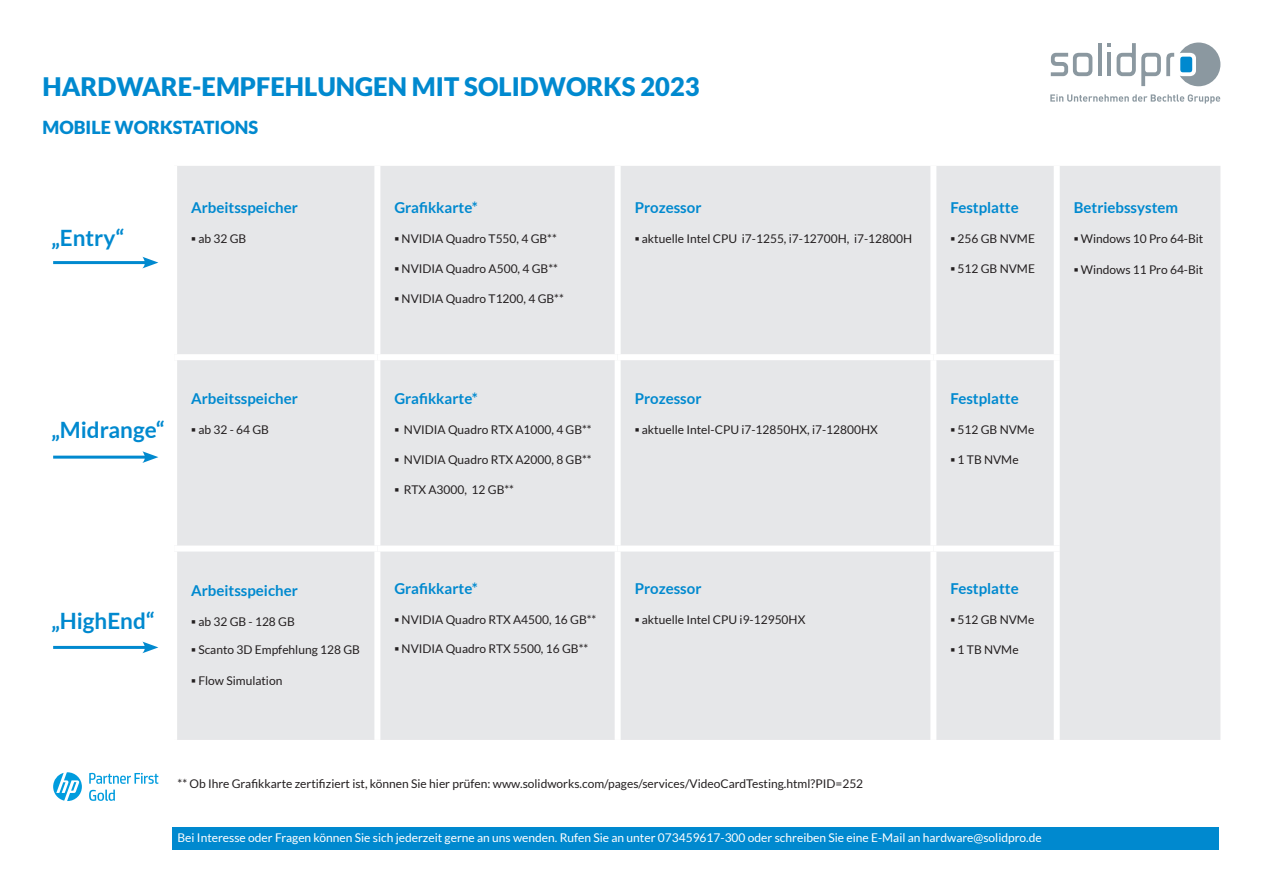
<style>
.page{position:relative;width:1263px;height:893px;background:#fff}
.page>*{position:absolute;margin:0;border:0;box-sizing:border-box;transform-origin:0 0}
.t1{font:900 25.5px "Lato";color:#0089cf}
.t2{font:700 22.5px "Lato";color:#0089cf}
.t3{font:900 18px "Lato";color:#0089cf}
.t4{font:700 15px "Lato";color:#0089cf}
.t5{font:12px "Lato";color:#231f20}
.t6{font:12px "Lato";color:#fff}
.s1{font-weight:500}
</style>
<div class="page">
<svg style="left:1051px;top:53px;width:41px;height:23px"></svg>
<hr style="left:1098px;top:43px;width:4px;height:33px;background:#8b98a0">
<svg style="left:1180px;top:43px;width:40px;height:43px"></svg>
<div style="left:1180px;top:57px;width:12px;height:15px;background:#0089cf;border-radius:3px"></div>
<svg style="left:1107px;top:43px;width:67px;height:43px"></svg>
<svg style="left:1050px;top:94px;width:170px;height:10px"></svg>
<div style="left:177px;top:166px;width:1043px;height:574px;background:#e6e7e9"></div>
<div style="left:374px;top:166px;width:6px;height:188px;background:#fff"></div>
<div style="left:615px;top:166px;width:6px;height:188px;background:#fff"></div>
<div style="left:930px;top:166px;width:6px;height:188px;background:#fff"></div>
<div style="left:1054px;top:166px;width:6px;height:188px;background:#fff"></div>
<div style="left:174px;top:354px;width:203px;height:6px;background:#fff"></div>
<div style="left:377px;top:354px;width:241px;height:6px;background:#fff"></div>
<div style="left:374px;top:360px;width:6px;height:186px;background:#fff"></div>
<div style="left:618px;top:354px;width:315px;height:6px;background:#fff"></div>
<div style="left:615px;top:360px;width:6px;height:186px;background:#fff"></div>
<div style="left:933px;top:354px;width:127px;height:6px;background:#fff"></div>
<div style="left:930px;top:360px;width:6px;height:186px;background:#fff"></div>
<div style="left:1054px;top:360px;width:6px;height:186px;background:#fff"></div>
<div style="left:174px;top:546px;width:203px;height:6px;background:#fff"></div>
<div style="left:374px;top:552px;width:6px;height:188px;background:#fff"></div>
<div style="left:615px;top:552px;width:6px;height:188px;background:#fff"></div>
<div style="left:930px;top:552px;width:6px;height:188px;background:#fff"></div>
<div style="left:1054px;top:552px;width:6px;height:188px;background:#fff"></div>
<div style="left:377px;top:546px;width:241px;height:6px;background:#fff"></div>
<div style="left:618px;top:546px;width:315px;height:6px;background:#fff"></div>
<div style="left:933px;top:546px;width:127px;height:6px;background:#fff"></div>
<hr style="left:53px;top:261px;width:95px;height:3px;background:#0089cf">
<svg style="left:142px;top:257px;width:16px;height:11px"></svg>
<hr style="left:53px;top:456px;width:95px;height:3px;background:#0089cf">
<svg style="left:142px;top:451px;width:16px;height:12px"></svg>
<hr style="left:53px;top:646px;width:95px;height:3px;background:#0089cf">
<svg style="left:142px;top:642px;width:16px;height:11px"></svg>
<div style="left:172px;top:827px;width:1046px;height:22px;background:#0089cf"></div>
<svg style="left:53px;top:772px;width:29px;height:29px"></svg>
<svg style="left:89px;top:773px;width:69px;height:11px"></svg>
<svg style="left:89px;top:790px;width:26px;height:11px"></svg>
<h1 class="t1" style="left:43px;top:72px;width:658px">HARDWARE-EMPFEHLUNGEN MIT SOLIDWORKS 2023</h1>
<h3 class="t3" style="left:43px;top:117px;width:217px">MOBILE WORKSTATIONS</h3>
<h2 class="t2" style="left:51px;top:225px;width:75px">„Entry“</h2>
<p class="t4" style="left:191px;top:199px;width:108px">Arbeitsspeicher</p>
<p class="t5" style="left:191px;top:232px;width:57px"><span class="s1">▪</span> ab 32 GB</p>
<h2 class="t2" style="left:51px;top:417px;width:115px">„Midrange“</h2>
<p class="t4" style="left:191px;top:390px;width:108px">Arbeitsspeicher</p>
<p class="t5" style="left:191px;top:423px;width:79px"><span class="s1">▪</span> ab 32 - 64 GB</p>
<h2 class="t2" style="left:51px;top:608px;width:105px">„HighEnd“</h2>
<p class="t4" style="left:191px;top:582px;width:108px">Arbeitsspeicher</p>
<p class="t5" style="left:191px;top:615px;width:105px"><span class="s1">▪</span> ab 32 GB - 128 GB</p>
<p class="t5" style="left:191px;top:643px;width:170px"><span class="s1">▪</span> Scanto 3D Empfehlung 128 GB</p>
<p class="t5" style="left:191px;top:674px;width:93px"><span class="s1">▪</span> Flow Simulation</p>
<p class="t4" style="left:394px;top:199px;width:85px">Grafikkarte*</p>
<p class="t5" style="left:394px;top:232px;width:164px"><span class="s1">▪</span> NVIDIA Quadro T550, 4 GB**</p>
<p class="t5" style="left:394px;top:262px;width:165px"><span class="s1">▪</span> NVIDIA Quadro A500, 4 GB**</p>
<p class="t5" style="left:394px;top:292px;width:171px"><span class="s1">▪</span> NVIDIA Quadro T1200, 4 GB**</p>
<p class="t4" style="left:394px;top:390px;width:85px">Grafikkarte*</p>
<p class="t5" style="left:394px;top:423px;width:199px"><span class="s1">▪</span> NVIDIA Quadro RTX A1000, 4 GB**</p>
<p class="t5" style="left:394px;top:453px;width:199px"><span class="s1">▪</span> NVIDIA Quadro RTX A2000, 8 GB**</p>
<p class="t5" style="left:394px;top:483px;width:121px"><span class="s1">▪</span> RTX A3000, 12 GB**</p>
<p class="t4" style="left:394px;top:580px;width:85px">Grafikkarte*</p>
<p class="t5" style="left:394px;top:613px;width:203px"><span class="s1">▪</span> NVIDIA Quadro RTX A4500, 16 GB**</p>
<p class="t5" style="left:394px;top:642px;width:195px"><span class="s1">▪</span> NVIDIA Quadro RTX 5500, 16 GB**</p>
<p class="t4" style="left:635px;top:199px;width:68px">Prozessor</p>
<p class="t5" style="left:635px;top:232px;width:279px"><span class="s1">▪</span> aktuelle Intel CPU i7-1255, i7-12700H, i7-12800H</p>
<p class="t4" style="left:635px;top:390px;width:68px">Prozessor</p>
<p class="t5" style="left:635px;top:423px;width:245px"><span class="s1">▪</span> aktuelle Intel-CPU i7-12850HX, i7-12800HX</p>
<p class="t4" style="left:635px;top:580px;width:68px">Prozessor</p>
<p class="t5" style="left:635px;top:613px;width:172px"><span class="s1">▪</span> aktuelle Intel CPU i9-12950HX</p>
<p class="t4" style="left:950px;top:199px;width:70px">Festplatte</p>
<p class="t5" style="left:950px;top:232px;width:86px"><span class="s1">▪</span> 256 GB NVME</p>
<p class="t5" style="left:950px;top:262px;width:86px"><span class="s1">▪</span> 512 GB NVME</p>
<p class="t4" style="left:950px;top:390px;width:70px">Festplatte</p>
<p class="t5" style="left:950px;top:423px;width:85px"><span class="s1">▪</span> 512 GB NVMe</p>
<p class="t5" style="left:950px;top:453px;width:70px"><span class="s1">▪</span> 1 TB NVMe</p>
<p class="t4" style="left:950px;top:580px;width:70px">Festplatte</p>
<p class="t5" style="left:950px;top:613px;width:85px"><span class="s1">▪</span> 512 GB NVMe</p>
<p class="t5" style="left:950px;top:643px;width:70px"><span class="s1">▪</span> 1 TB NVMe</p>
<p class="t4" style="left:1074px;top:199px;width:106px">Betriebssystem</p>
<p class="t5" style="left:1074px;top:232px;width:131px"><span class="s1">▪</span> Windows 10 Pro 64-Bit</p>
<p class="t5" style="left:1074px;top:262px;width:131px"><span class="s1">▪</span> Windows 11 Pro 64-Bit</p>
<p class="t5" style="left:178px;top:777px;width:687px">** Ob Ihre Grafikkarte zertifiziert ist, können Sie hier prüfen: www.solidworks.com/pages/services/VideoCardTesting.html?PID=252</p>
<p class="t6" style="left:178px;top:831px;width:866px">Bei Interesse oder Fragen können Sie sich jederzeit gerne an uns wenden. Rufen Sie an unter 073459617-300 oder schreiben Sie eine E-Mail an hardware@solidpro.de</p>
</div>
